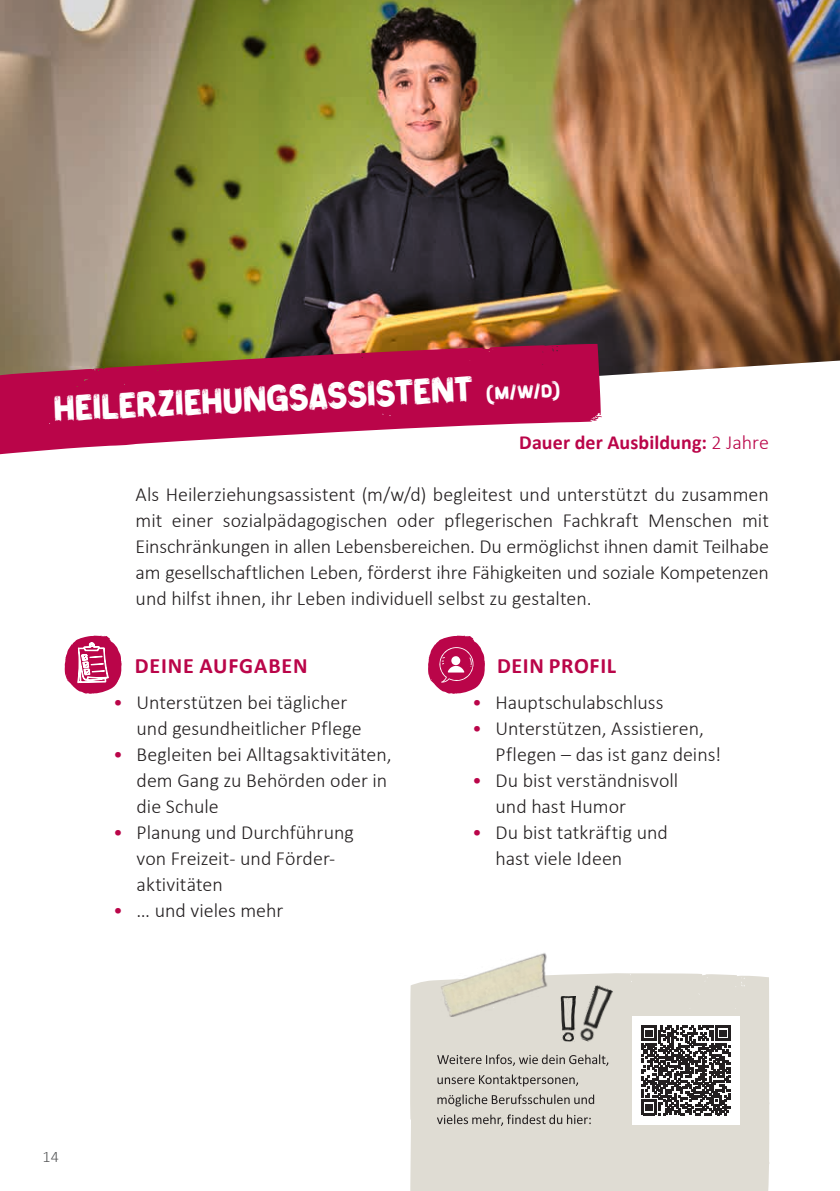
<style>
.page{position:relative;width:840px;height:1191px;background:#fff}
.page>*{position:absolute;margin:0;border:0;box-sizing:border-box;transform-origin:0 0}
.t1{font:32px "Painless";color:#fff}
.t2{font:700 22px "Calibri";letter-spacing:.03em;color:#ba0549}
.t3{font:300 20px/26px "Calibri";color:#231f20}
.t4{font:700 20px "Calibri";letter-spacing:.005em;color:#ba0549}
.t5{font:300 16px "Calibri";color:#57585a}
.s1{font-size:16px}
.s2{font-weight:300}
.s3{color:#ba0549}
</style>
<div class="page">
<img style="left:0;top:0;width:839px;height:376px">
<svg style="left:0;top:344px;width:601px;height:111px;fill:#ba0549"></svg>
<div style="left:410px;top:973px;width:358px;height:60px;background:#dfdcd3"></div>
<div style="left:410px;top:1033px;width:358px;height:42px;background:#dfdcd3"></div>
<div style="left:410px;top:1075px;width:358px;height:116px;background:#dfdcd3"></div>
<img style="left:434px;top:953px;width:123px;height:71px">
<img style="left:576px;top:984px;width:38px;height:60px">
<img style="left:560px;top:996px;width:16px;height:45px">
<svg style="left:428px;top:635px;width:57px;height:59px"></svg>
<svg style="left:65px;top:635px;width:57px;height:59px"></svg>
<svg style="left:839px;top:343px;width:1px;height:18px"></svg>
<div style="left:632px;top:1016px;width:107px;height:108px;background:#fff"></div>
<svg style="left:641px;top:1025px;width:89px;height:90px"></svg>
<svg style="left:436px;top:1114px;width:154px;height:12px;background:#b8b5ae"></svg>
<svg style="left:437px;top:1094px;width:157px;height:12px;background:#b5b2ab"></svg>
<svg style="left:437px;top:1074px;width:140px;height:12px;background:#b6b3ac"></svg>
<svg style="left:437px;top:1054px;width:171px;height:12px;background:#b6b3ac"></svg>
<h1 class="t1" style="left:53px;top:388px;width:506px;rotate:-3deg">Heilerziehungsassistent <span class="s1">(m/w/d)</span></h1>
<p class="t4" style="left:519px;top:430px;width:251px">Dauer der Ausbildung: <span class="s2">2 Jahre</span></p>
<p class="t3" style="left:135px;top:480px;width:634px;text-align:justify">Als Heilerziehungsassistent (m/w/d) begleitest und unterstützt du zusammen mit einer sozialpädagogischen oder pflegerischen Fachkraft Menschen mit Einschränkungen in allen Lebensbereichen. Du ermöglichst ihnen damit Teilhabe am gesellschaftlichen Leben, förderst ihre Fähigkeiten und soziale Kompetenzen und hilfst ihnen, ihr Leben individuell selbst zu gestalten.</p>
<p class="t2" style="left:135px;top:652px;width:174px">DEINE AUFGABEN</p>
<p class="t2" style="left:496px;top:652px;width:121px">DEIN PROFIL</p>
<p class="t3" style="left:136px;top:688px;width:226px;text-indent:-24px"><span class="s3">•</span> Unterstützen bei täglicher und gesundheitlicher Pflege</p>
<p class="t3" style="left:136px;top:740px;width:256px;text-indent:-24px"><span class="s3">•</span> Begleiten bei Alltagsaktivitäten, dem Gang zu Behörden oder in die Schule</p>
<p class="t3" style="left:136px;top:818px;width:219px;text-indent:-24px"><span class="s3">•</span> Planung und Durchführung von Freizeit- und Förder&shy;aktivitäten</p>
<p class="t3" style="left:113px;top:896px;width:172px"><span class="s3">•</span> … und vieles mehr</p>
<p class="t3" style="left:472px;top:688px;width:193px"><span class="s3">•</span> Hauptschulabschluss</p>
<p class="t3" style="left:495px;top:714px;width:227px;text-indent:-24px"><span class="s3">•</span> Unterstützen, Assistieren,<br>Pflegen – das ist ganz deins!</p>
<p class="t3" style="left:495px;top:766px;width:184px;text-indent:-24px"><span class="s3">•</span> Du bist verständnisvoll und hast Humor</p>
<p class="t3" style="left:495px;top:818px;width:174px;text-indent:-24px"><span class="s3">•</span> Du bist tatkräftig und hast viele Ideen</p>
<p class="t5" style="left:43px;top:1146px;width:18px">14</p>
</div>
